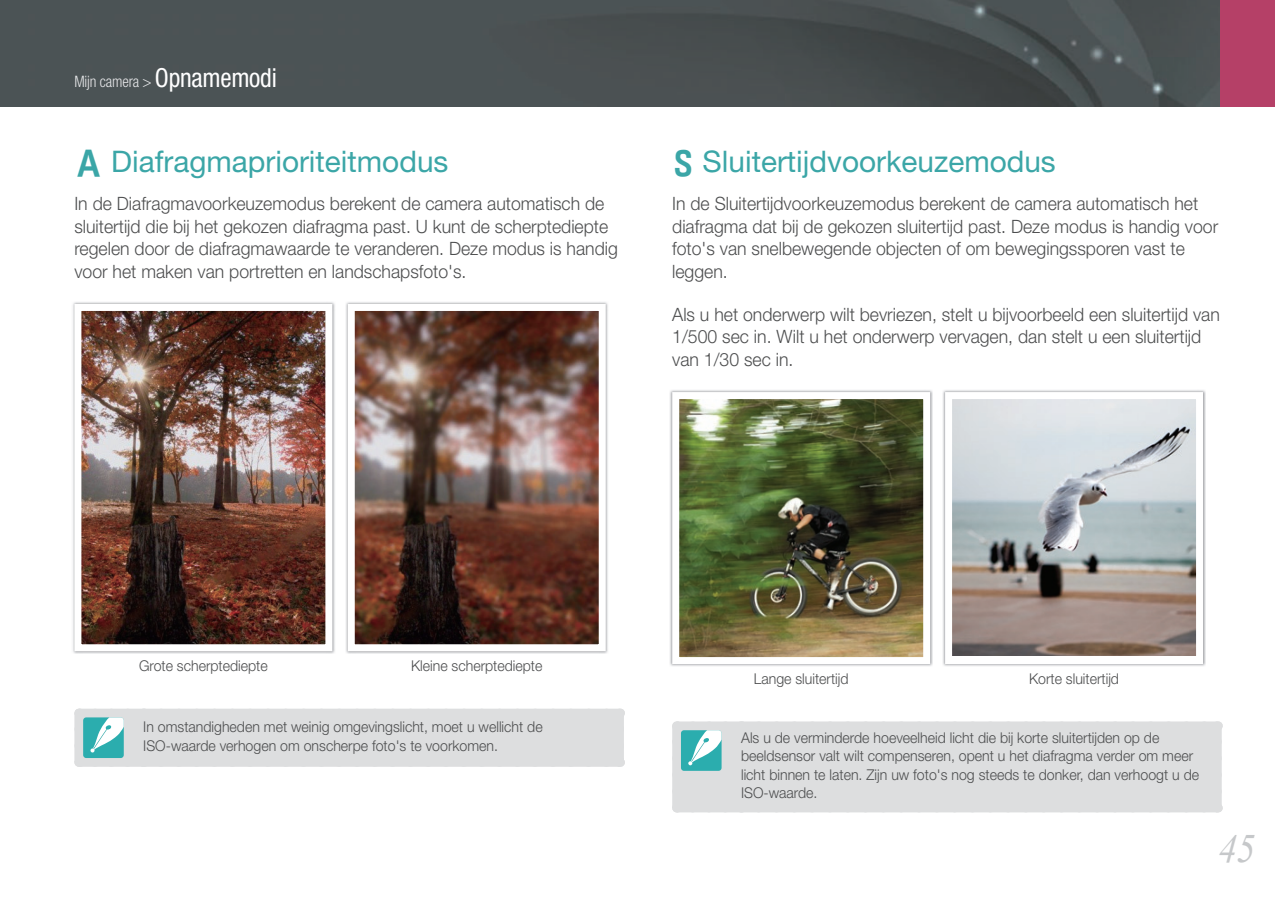
<style>
.page{position:relative;width:1275px;height:903px;background:#fff}
.page>*{position:absolute;margin:0;border:0;box-sizing:border-box;transform-origin:0 0}
.t1{font:italic 40.25px "Times New Roman";color:#c6c8ca;scale:.95 1}
.t2{font:29.75px "Helvetica Neue";color:#3ba6a7}
.t3{font:300 18.38px/22.8px "Helvetica Neue";color:#4d4e4f;scale:.96 1}
.t4{font:300 condensed 15.75px "Helvetica Neue";letter-spacing:-.01em;color:#e6e7e9;scale:.96 1}
.t5{font:300 14.88px/18.4px "Helvetica Neue";color:#4d4e4f;scale:.95 1}
.s1{font-weight:400;font-size:26.25px;color:#fff}
.s2{font-family:"NX1000"}
</style>
<div class="page">
<img style="left:0;top:0;width:1220px;height:107px">
<div style="left:1220px;top:0;width:55px;height:107px;background:#b54067"></div>
<img style="left:73px;top:302px;width:262px;height:352px">
<img style="left:346px;top:302px;width:262px;height:352px">
<div style="left:74px;top:709px;width:550px;height:58px;background:#dddedf"></div>
<img style="left:670px;top:390px;width:263px;height:276px">
<svg style="left:943px;top:390px;width:263px;height:276px;background:#bab9b9"></svg>
<div style="left:672px;top:721px;width:550px;height:91px;background:#dddedf"></div>
<p class="t4" style="left:74px;top:76px;width:212px">Mijn camera &gt; <span class="s1">Opnamemodi</span></p>
<h2 class="t2" style="left:74px;top:151px;width:375px"><span class="s2">A</span> Diafragmaprioriteitmodus</h2>
<p class="t3" style="left:74px;top:194px;width:568px">In de Diafragmavoorkeuzemodus berekent de camera automatisch de sluitertijd die bij het gekozen diafragma past. U kunt de scherptediepte regelen door de diafragmawaarde te veranderen. Deze modus is handig voor het maken van portretten en landschapsfoto's.</p>
<h2 class="t2" style="left:672px;top:151px;width:385px"><span class="s2">S</span> Sluitertijdvoorkeuzemodus</h2>
<p class="t3" style="left:672px;top:194px;width:570px">In de Sluitertijdvoorkeuzemodus berekent de camera automatisch het diafragma dat bij de gekozen sluitertijd past. Deze modus is handig voor foto's van snelbewegende objecten of om bewegingssporen vast te leggen.</p>
<p class="t3" style="left:672px;top:304px;width:572px">Als u het onderwerp wilt bevriezen, stelt u bijvoorbeeld een sluitertijd van<br>1/500 sec in. Wilt u het onderwerp vervagen, dan stelt u een sluitertijd van 1/30 sec in.</p>
<p class="t5" style="left:139px;top:658px;width:137px">Grote scherptediepte</p>
<p class="t5" style="left:411px;top:658px;width:140px">Kleine scherptediepte</p>
<p class="t5" style="left:143px;top:719px;width:422px">In omstandigheden met weinig omgevingslicht, moet u wellicht de<br>ISO-waarde verhogen om onscherpe foto's te voorkomen.</p>
<p class="t5" style="left:754px;top:671px;width:101px">Lange sluitertijd</p>
<p class="t5" style="left:1029px;top:671px;width:96px">Korte sluitertijd</p>
<p class="t5" style="left:741px;top:730px;width:484px">Als u de verminderde hoeveelheid licht die bij korte sluitertijden op de beeldsensor valt wilt compenseren, opent u het diafragma verder om meer licht binnen te laten. Zijn uw foto's nog steeds te donker, dan verhoogt u de ISO-waarde.</p>
<h1 class="t1" style="left:1218px;top:826px;width:41px">45</h1>
</div>
